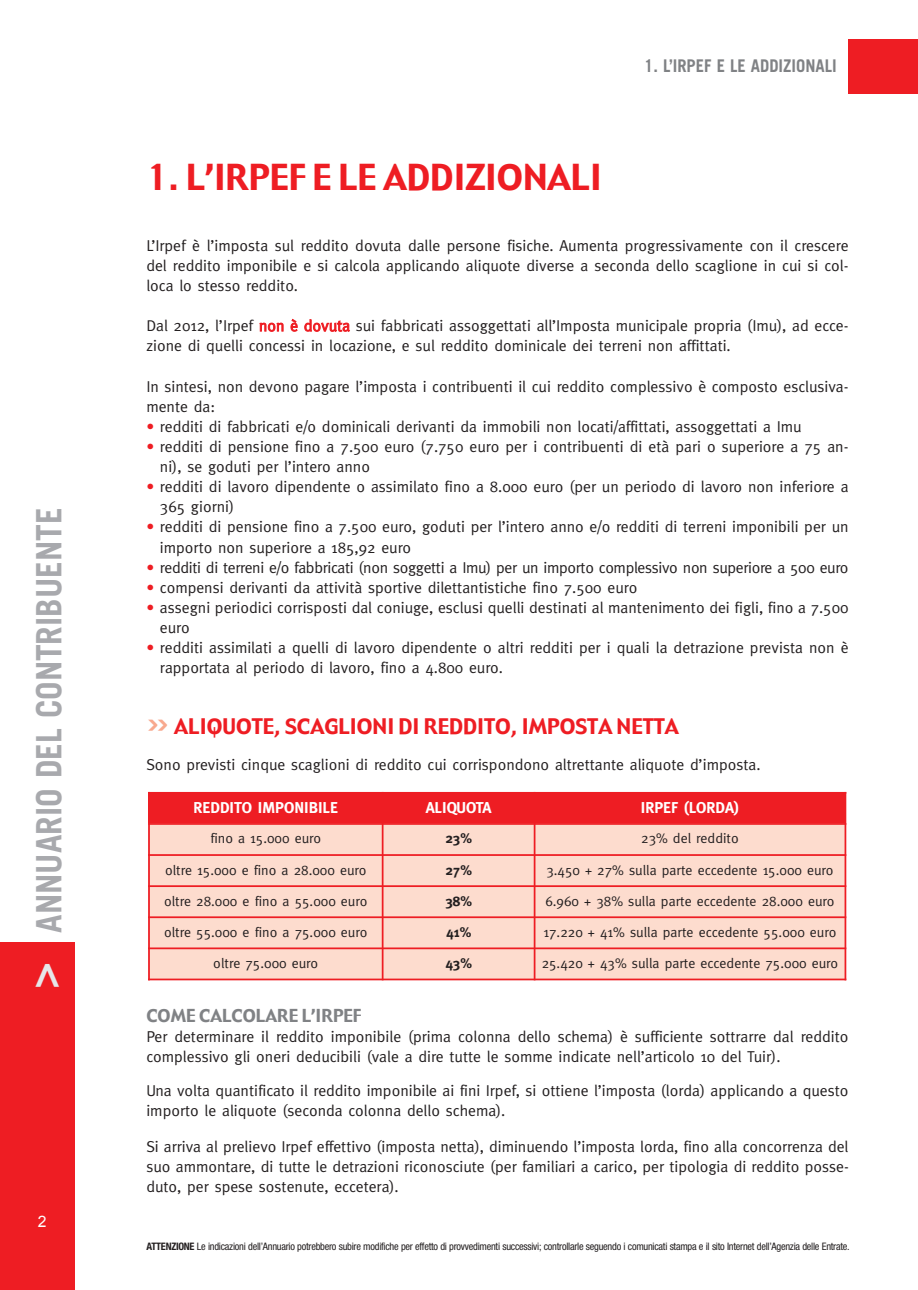
<style>
.page{position:relative;width:918px;height:1290px;background:#fff}
.page>*{position:absolute;margin:0;border:0;box-sizing:border-box;transform-origin:0 0}
.t1{font:700 35px "Trade Gothic";color:#a8a9ad;scale:.95 1}
.t2{font:35px "Gadget";color:#ee1d23}
.t3{font:21px "Gadget";color:#ee1d23}
.t4{font:700 17.5px "Trade Gothic";color:#808285;scale:.95 1}
.t5{font:17.5px "Gadget";color:#808285}
.t6{font:15.75px/20.1px "Meta";color:#231f20}
.t7{font:15.75px "Meta";letter-spacing:-.02em;color:#231f20}
.t8{font:700 15.75px "Meta";color:#fff}
.t9{font:15.75px "Arial";color:#fff}
.t10{font:14px "Meta";color:#231f20}
.t11{font:700 14px "Meta";color:#231f20}
.t12{font:condensed 10.33px "Helvetica Neue";letter-spacing:-.025em;color:#231f20}
.s1{font-size:42px;color:#e6e7e9}
.s2{color:#ee1d23}
.s3{font-size:26.25px;color:#f8a98e}
.s4{font-weight:700}
</style>
<div class="page">
<div style="left:0;top:943px;width:74px;height:347px;background:#ee1d23"></div>
<div style="left:148px;top:792px;width:235px;height:32px;background:#ee1d23"></div>
<div style="left:383px;top:792px;width:151px;height:32px;background:#ee1d23"></div>
<div style="left:534px;top:792px;width:312px;height:32px;background:#ee1d23"></div>
<div style="left:148px;top:824px;width:235px;height:31px;background:#fddcce"></div>
<div style="left:383px;top:824px;width:151px;height:31px;background:#fddcce"></div>
<div style="left:534px;top:824px;width:312px;height:31px;background:#fddcce"></div>
<div style="left:148px;top:855px;width:235px;height:31px;background:#fddcce"></div>
<div style="left:383px;top:855px;width:151px;height:31px;background:#fddcce"></div>
<div style="left:534px;top:855px;width:312px;height:31px;background:#fddcce"></div>
<div style="left:148px;top:886px;width:235px;height:31px;background:#fddcce"></div>
<div style="left:383px;top:886px;width:151px;height:31px;background:#fddcce"></div>
<div style="left:534px;top:886px;width:312px;height:31px;background:#fddcce"></div>
<div style="left:148px;top:917px;width:235px;height:31px;background:#fddcce"></div>
<div style="left:383px;top:917px;width:151px;height:31px;background:#fddcce"></div>
<div style="left:534px;top:917px;width:312px;height:31px;background:#fddcce"></div>
<div style="left:148px;top:948px;width:235px;height:32px;background:#fddcce"></div>
<div style="left:383px;top:948px;width:151px;height:32px;background:#fddcce"></div>
<div style="left:534px;top:948px;width:312px;height:32px;background:#fddcce"></div>
<hr style="left:148px;top:792px;width:2px;height:188px;background:#ee1d23">
<hr style="left:382px;top:792px;width:1px;height:188px;background:#ee1d23">
<hr style="left:534px;top:792px;width:1px;height:188px;background:#ee1d23">
<hr style="left:844px;top:792px;width:2px;height:188px;background:#ee1d23">
<hr style="left:148px;top:823px;width:698px;height:2px;background:#ee1d23">
<hr style="left:148px;top:854px;width:698px;height:2px;background:#ee1d23">
<hr style="left:148px;top:885px;width:698px;height:2px;background:#ee1d23">
<hr style="left:148px;top:916px;width:698px;height:2px;background:#ee1d23">
<hr style="left:148px;top:947px;width:698px;height:2px;background:#ee1d23">
<hr style="left:148px;top:978px;width:698px;height:2px;background:#ee1d23">
<div style="left:848px;top:40px;width:70px;height:54px;background:#ee1d23"></div>
<h1 class="t1" style="left:36px;top:988px;width:507px;rotate:-90deg"><span class="s1">&gt;</span> ANNUARIO DEL CONTRIBUENTE</h1>
<p class="t9" style="left:38px;top:1211px;width:10px">2</p>
<h1 class="t2" style="left:146px;top:155px;width:457px">1. L’IRPEF E LE ADDIZIONALI</h1>
<p class="t4" style="left:644px;top:59px;width:204px">1. L’IRPEF E LE ADDIZIONALI</p>
<p class="t6" style="left:146px;top:236px;width:703px;text-align:justify">L’Irpef è l’imposta sul reddito dovuta dalle persone fisiche. Aumenta progressivamente con il crescere del reddito imponibile e si calcola applicando aliquote diverse a seconda dello scaglione in cui si col&shy;loca lo stesso reddito.</p>
<p class="t6" style="left:146px;top:317px;width:703px">Dal 2012, l’Irpef <span class="s2">non è dovuta</span> sui fabbricati assoggettati all’Imposta municipale propria (Imu), ad ecce&shy;zione di quelli concessi in locazione, e sul reddito dominicale dei terreni non affittati.</p>
<p class="t6" style="left:146px;top:377px;width:703px">In sintesi, non devono pagare l’imposta i contribuenti il cui reddito complessivo è composto esclusiva&shy;mente da:</p>
<p class="t6" style="left:146px;top:417px;width:657px"><span class="s2">•</span> redditi di fabbricati e/o dominicali derivanti da immobili non locati/affittati, assoggettati a Imu</p>
<p class="t6" style="left:160px;top:437px;width:690px;text-indent:-14px"><span class="s2">•</span> redditi di pensione fino a 7.500 euro (7.750 euro per i contribuenti di età pari o superiore a 75 an&shy;ni), se goduti per l’intero anno</p>
<p class="t6" style="left:160px;top:478px;width:690px;text-indent:-14px"><span class="s2">•</span> redditi di lavoro dipendente o assimilato fino a 8.000 euro (per un periodo di lavoro non inferiore a<br>365 giorni)</p>
<p class="t6" style="left:160px;top:518px;width:690px;text-indent:-14px"><span class="s2">•</span> redditi di pensione fino a 7.500 euro, goduti per l’intero anno e/o redditi di terreni imponibili per un importo non superiore a 185,92 euro</p>
<p class="t7" style="left:146px;top:561px;width:703px"><span class="s2">•</span> redditi di terreni e/o fabbricati (non soggetti a Imu) per un importo complessivo non superiore a 500 euro</p>
<p class="t6" style="left:146px;top:578px;width:492px"><span class="s2">•</span> compensi derivanti da attività sportive dilettantistiche fino 7.500 euro</p>
<p class="t6" style="left:160px;top:598px;width:690px;text-indent:-14px"><span class="s2">•</span> assegni periodici corrisposti dal coniuge, esclusi quelli destinati al mantenimento dei figli, fino a 7.500 euro</p>
<p class="t6" style="left:160px;top:639px;width:690px;text-indent:-14px"><span class="s2">•</span> redditi assimilati a quelli di lavoro dipendente o altri redditi per i quali la detrazione prevista non è rapportata al periodo di lavoro, fino a 4.800 euro.</p>
<h2 class="t3" style="left:146px;top:713px;width:534px"><span class="s3">&gt;&gt;</span> ALIQUOTE, SCAGLIONI DI REDDITO, IMPOSTA NETTA</h2>
<p class="t6" style="left:146px;top:755px;width:615px">Sono previsti cinque scaglioni di reddito cui corrispondono altrettante aliquote d’imposta.</p>
<p class="t8" style="left:194px;top:801px;width:146px">REDDITO IMPONIBILE</p>
<p class="t8" style="left:426px;top:801px;width:67px">ALIQUOTA</p>
<p class="t8" style="left:641px;top:801px;width:100px">IRPEF (LORDA)</p>
<p class="t10" style="left:210px;top:833px;width:112px">fino a 15.000 euro</p>
<p class="t11" style="left:445px;top:833px;width:28px">23%</p>
<p class="t10" style="left:641px;top:833px;width:99px">23% del reddito</p>
<p class="t10" style="left:165px;top:864px;width:203px">oltre 15.000 e fino a 28.000 euro</p>
<p class="t11" style="left:445px;top:864px;width:28px">27%</p>
<p class="t10" style="left:546px;top:864px;width:289px">3.450 + 27% sulla parte eccedente 15.000 euro</p>
<p class="t10" style="left:164px;top:895px;width:205px">oltre 28.000 e fino a 55.000 euro</p>
<p class="t11" style="left:445px;top:895px;width:28px">38%</p>
<p class="t10" style="left:545px;top:895px;width:291px">6.960 + 38% sulla parte eccedente 28.000 euro</p>
<p class="t10" style="left:164px;top:926px;width:205px">oltre 55.000 e fino a 75.000 euro</p>
<p class="t11" style="left:446px;top:926px;width:27px">41%</p>
<p class="t10" style="left:543px;top:926px;width:294px">17.220 + 41% sulla parte eccedente 55.000 euro</p>
<p class="t10" style="left:213px;top:958px;width:106px">oltre 75.000 euro</p>
<p class="t11" style="left:445px;top:957px;width:28px">43%</p>
<p class="t10" style="left:542px;top:958px;width:298px">25.420 + 43% sulla parte eccedente 75.000 euro</p>
<p class="t5" style="left:146px;top:1004px;width:216px">COME CALCOLARE L’IRPEF</p>
<p class="t6" style="left:146px;top:1027px;width:703px">Per determinare il reddito imponibile (prima colonna dello schema) è sufficiente sottrarre dal reddito complessivo gli oneri deducibili (vale a dire tutte le somme indicate nell’articolo 10 del Tuir).</p>
<p class="t6" style="left:146px;top:1081px;width:703px">Una volta quantificato il reddito imponibile ai fini Irpef, si ottiene l’imposta (lorda) applicando a questo importo le aliquote (seconda colonna dello schema).</p>
<p class="t6" style="left:146px;top:1137px;width:704px;text-align:justify">Si arriva al prelievo Irpef effettivo (imposta netta), diminuendo l’imposta lorda, fino alla concorrenza del suo ammontare, di tutte le detrazioni riconosciute (per familiari a carico, per tipologia di reddito posse&shy;duto, per spese sostenute, eccetera).</p>
<p class="t12" style="left:147px;top:1243px;width:704px"><span class="s4">ATTENZIONE</span> Le indicazioni dell’Annuario potrebbero subire modifiche per effetto di provvedimenti successivi; controllarle seguendo i comunicati stampa e il sito Internet dell’Agenzia delle Entrate.</p>
</div>
